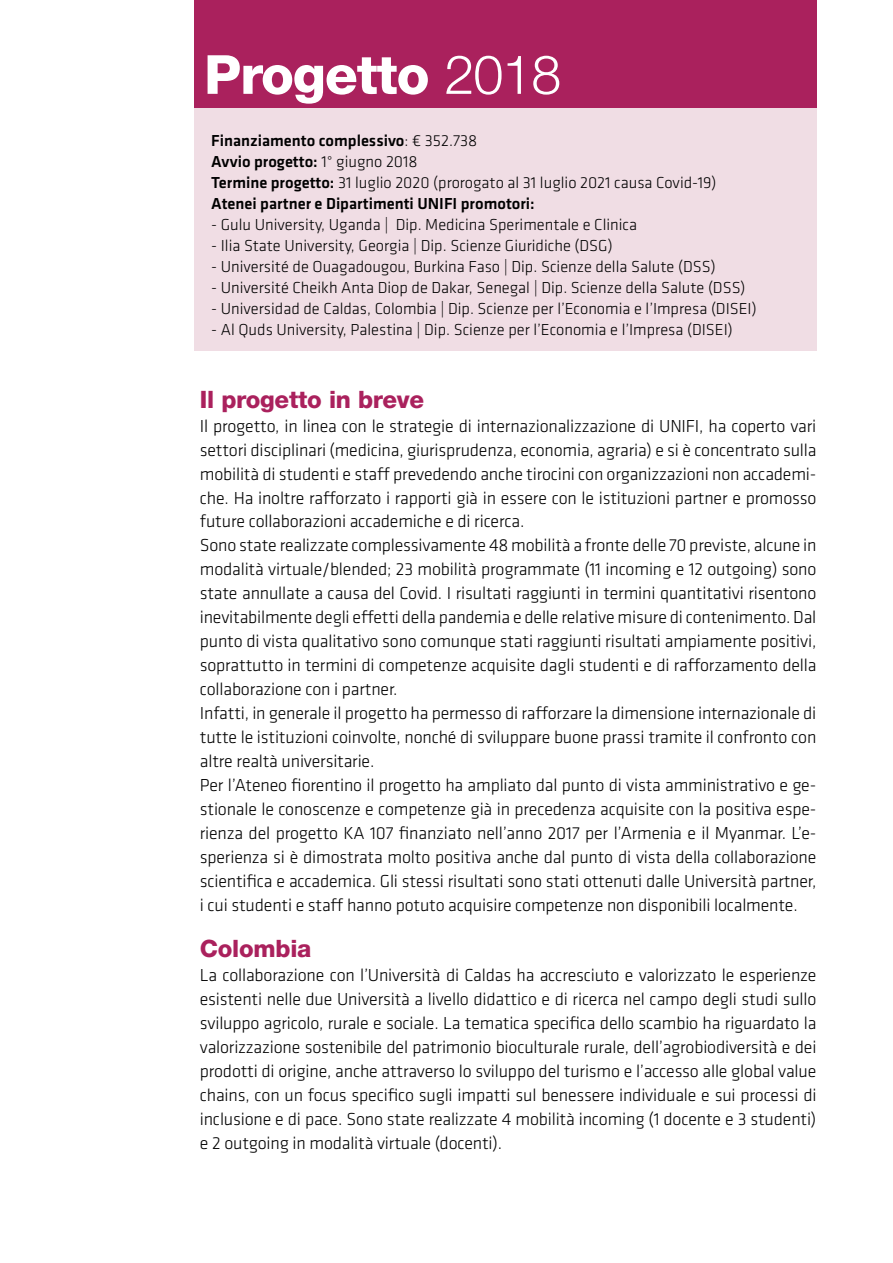
<style>
.page{position:relative;width:893px;height:1263px;background:#fff}
.page>*{position:absolute;margin:0;border:0;box-sizing:border-box;transform-origin:0 0}
.t1{font:800 54px "Helvetica Neue LT Pro";letter-spacing:-.02em;color:#fff}
.t2{font:800 24px "Helvetica Neue LT Pro";letter-spacing:-.01em;color:#aa215d}
.t3{font:300 18px/24px "Klavika";letter-spacing:-.01em;color:#000}
.t4{font:300 16.5px "Klavika";color:#000}
.t5{font:500 16.5px/21px "Klavika";color:#000}
.s1{font-weight:300}
</style>
<div class="page">
<div style="left:194px;top:0;width:622px;height:350px;background:#f0dde4"></div>
<div style="left:194px;top:0;width:622px;height:107px;background:#aa215d"></div>
<h1 class="t1" style="left:204px;top:43px;width:359px">Progetto <span class="s1">2018</span></h1>
<p class="t5" style="left:211px;top:131px;width:507px">Finanziamento complessivo<span class="s1">: € 352.738<br></span>Avvio progetto: <span class="s1">1° giugno 2018<br></span>Termine progetto: <span class="s1">31 luglio 2020 (prorogato al 31 luglio 2021 causa Covid-19)<br></span>Atenei partner e Dipartimenti UNIFI promotori:</p>
<p class="t4" style="left:211px;top:216px;width:427px">- Gulu University, Uganda | Dip. Medicina Sperimentale e Clinica</p>
<p class="t4" style="left:211px;top:237px;width:403px">- Ilia State University, Georgia | Dip. Scienze Giuridiche (DSG)</p>
<p class="t4" style="left:211px;top:258px;width:506px">- Université de Ouagadougou, Burkina Faso | Dip. Scienze della Salute (DSS)</p>
<p class="t4" style="left:211px;top:279px;width:536px">- Université Cheikh Anta Diop de Dakar, Senegal | Dip. Scienze della Salute (DSS)</p>
<p class="t4" style="left:211px;top:300px;width:547px">- Universidad de Caldas, Colombia | Dip. Scienze per l’Economia e l’Impresa (DISEI)</p>
<p class="t4" style="left:211px;top:321px;width:523px">- Al Quds University, Palestina | Dip. Scienze per l’Economia e l’Impresa (DISEI)</p>
<h2 class="t2" style="left:200px;top:385px;width:226px">Il progetto in breve</h2>
<p class="t3" style="left:200px;top:414px;width:618px">Il progetto, in linea con le strategie di internazionalizzazione di UNIFI, ha coperto vari settori disciplinari (medicina, giurisprudenza, economia, agraria) e si è concentrato sulla mobilità di studenti e staff prevedendo anche tirocini con organizzazioni non accademi&shy;che. Ha inoltre rafforzato i rapporti già in essere con le istituzioni partner e promosso future collaborazioni accademiche e di ricerca.<br>Sono state realizzate complessivamente 48 mobilità a fronte delle 70 previste, alcune in modalità virtuale/blended; 23 mobilità programmate (11 incoming e 12 outgoing) sono state annullate a causa del Covid. I risultati raggiunti in termini quantitativi risentono inevitabilmente degli effetti della pandemia e delle relative misure di contenimento. Dal punto di vista qualitativo sono comunque stati raggiunti risultati ampiamente positivi, soprattutto in termini di competenze acquisite dagli studenti e di rafforzamento della collaborazione con i partner.<br>Infatti, in generale il progetto ha permesso di rafforzare la dimensione internazionale di tutte le istituzioni coinvolte, nonché di sviluppare buone prassi tramite il confronto con altre realtà universitarie.<br>Per l’Ateneo fiorentino il progetto ha ampliato dal punto di vista amministrativo e ge&shy;stionale le conoscenze e competenze già in precedenza acquisite con la positiva espe&shy;rienza del progetto KA 107 finanziato nell’anno 2017 per l’Armenia e il Myanmar. L’e&shy;sperienza si è dimostrata molto positiva anche dal punto di vista della collaborazione scientifica e accademica. Gli stessi risultati sono stati ottenuti dalle Università partner, i cui studenti e staff hanno potuto acquisire competenze non disponibili localmente.</p>
<h2 class="t2" style="left:200px;top:934px;width:113px">Colombia</h2>
<p class="t3" style="left:200px;top:963px;width:618px;text-align:justify">La collaborazione con l’Università di Caldas ha accresciuto e valorizzato le esperienze esistenti nelle due Università a livello didattico e di ricerca nel campo degli studi sullo sviluppo agricolo, rurale e sociale. La tematica specifica dello scambio ha riguardato la valorizzazione sostenibile del patrimonio bioculturale rurale, dell’agrobiodiversità e dei prodotti di origine, anche attraverso lo sviluppo del turismo e l’accesso alle global value chains, con un focus specifico sugli impatti sul benessere individuale e sui processi di inclusione e di pace. Sono state realizzate 4 mobilità incoming (1 docente e 3 studenti) e 2 outgoing in modalità virtuale (docenti).</p>
</div>
